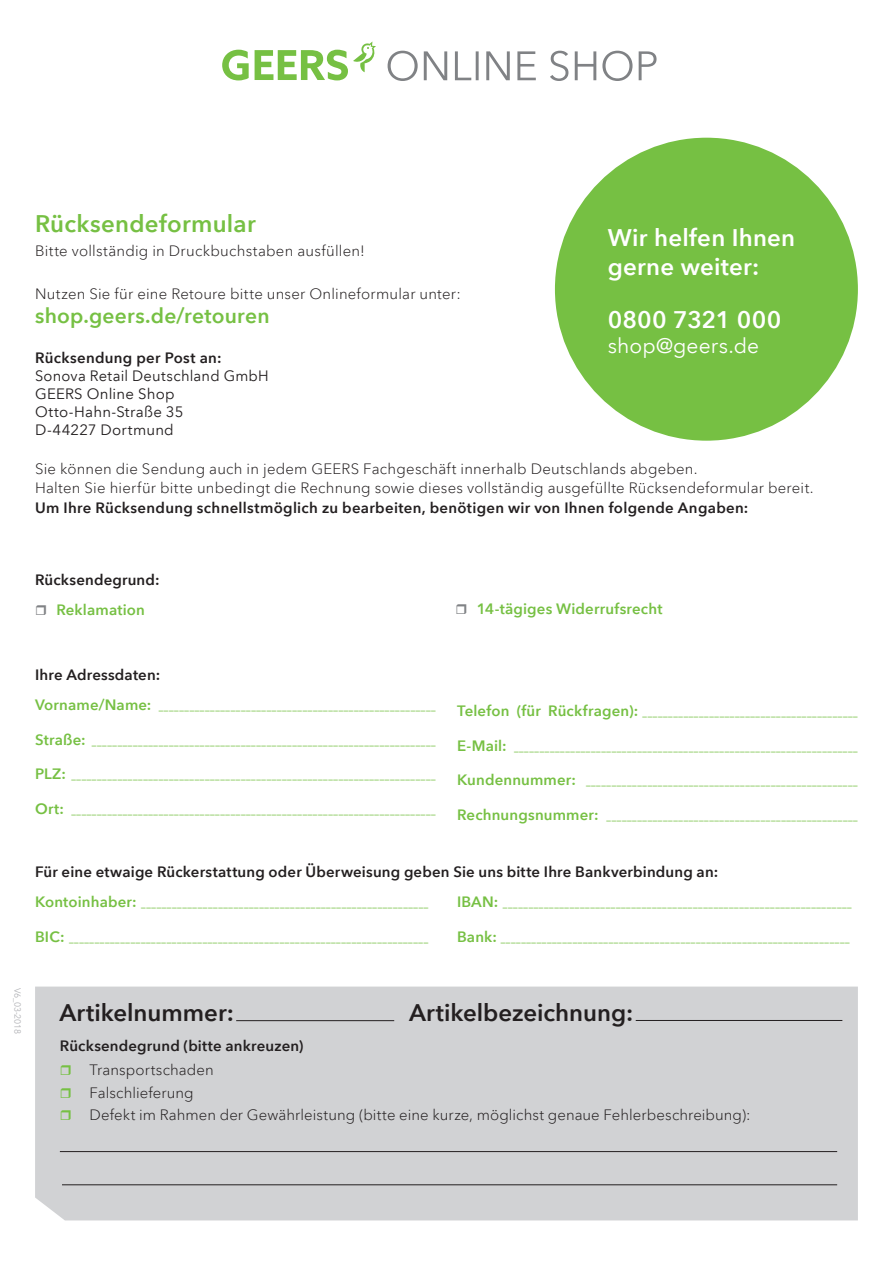
<style>
.page{position:relative;width:893px;height:1263px;background:#fff}
.page>*{position:absolute;margin:0;border:0;box-sizing:border-box;transform-origin:0 0}
.Copy{font:600 24px "Avenir Next LT Pro";letter-spacing:.01em;color:#fff}
.t1{font:600 24px "Avenir Next LT Pro";color:#231f20}
.Copy-2{font:600 24px "Avenir Next LT Pro";letter-spacing:.01em;color:#76c043}
.Copy-3{font:600 21px "Avenir Next LT Pro";letter-spacing:.01em;color:#76c043}
.Copy-4{font:21px "Avenir Next LT Pro";letter-spacing:.005em;color:#fff}
.Copy-5{font:300 15px "Avenir Next LT Pro";letter-spacing:.01em;color:#231f20}
.Copy-6{font:600 15px "Avenir Next LT Pro";letter-spacing:.015em;color:#231f20}
.Copy-7{font:15px "Avenir Next LT Pro";letter-spacing:.015em;color:#231f20}
.Copy-8{font:600 15px "Avenir Next LT Pro";letter-spacing:.01em;color:#76c043}
.Copy-9{font:600 9px "Avenir Next LT Pro";color:#76c043}
.t2{font:9px "Avenir Next LT Pro";letter-spacing:-.02em;color:#b0b1b5}
.s1{font-size:15px}
</style>
<div class="page">
<div style="left:35px;top:986px;width:823px;height:234px;background:#d1d2d4"></div>
<hr style="left:60px;top:1151px;width:777px;height:1px;background:#231f20">
<hr style="left:62px;top:1184px;width:775px;height:1px;background:#231f20">
<hr style="left:236px;top:1020px;width:158px;height:1px;background:#231f20">
<hr style="left:636px;top:1020px;width:206px;height:1px;background:#231f20">
<div style="left:555px;top:138px;width:303px;height:303px;background:#76c043;border-radius:50%"></div>
<svg style="left:388px;top:51px;width:268px;height:30px"></svg>
<svg style="left:222px;top:41px;width:154px;height:39px"></svg>
<svg style="left:61px;top:1065px;width:10px;height:10px"></svg>
<svg style="left:61px;top:1088px;width:10px;height:10px"></svg>
<svg style="left:61px;top:1110px;width:10px;height:10px"></svg>
<p class="Copy-2" style="left:35px;top:209px;width:222px">Rücksendeformular</p>
<p class="Copy-5" style="left:35px;top:241px;width:331px">Bitte vollständig in Druckbuchstaben ausfüllen!</p>
<p class="Copy-5" style="left:35px;top:285px;width:427px">Nutzen Sie für eine Retoure bitte unser Onlineformular unter:</p>
<p class="Copy-3" style="left:35px;top:303px;width:236px">shop.geers.de/retouren</p>
<p class="Copy-6" style="left:35px;top:348px;width:188px">Rücksendung per Post an:</p>
<p class="Copy-7" style="left:35px;top:366px;width:235px">Sonova Retail Deutschland GmbH</p>
<p class="Copy-7" style="left:35px;top:384px;width:141px">GEERS Online Shop</p>
<p class="Copy-7" style="left:35px;top:402px;width:150px">Otto-Hahn-Straße 35</p>
<p class="Copy-7" style="left:35px;top:420px;width:140px">D-44227 Dortmund</p>
<p class="Copy-5" style="left:35px;top:459px;width:664px">Sie können die Sendung auch in jedem GEERS Fachgeschäft innerhalb Deutschlands abgeben.</p>
<p class="Copy-5" style="left:35px;top:479px;width:780px">Halten Sie hierfür bitte unbedingt die Rechnung sowie dieses vollständig ausgefüllte Rücksendeformular bereit.</p>
<p class="Copy-6" style="left:35px;top:498px;width:715px">Um Ihre Rücksendung schnellstmöglich zu bearbeiten, benötigen wir von Ihnen folgende Angaben:</p>
<p class="Copy" style="left:608px;top:223px;width:189px">Wir helfen Ihnen</p>
<p class="Copy" style="left:608px;top:252px;width:153px">gerne weiter:</p>
<p class="Copy" style="left:608px;top:305px;width:175px">0800 7321 000</p>
<p class="Copy-4" style="left:608px;top:333px;width:153px">shop@geers.de</p>
<p class="Copy-6" style="left:35px;top:570px;width:126px">Rücksendegrund:</p>
<p class="Copy-8" style="left:56px;top:600px;width:90px">Reklamation</p>
<p class="Copy-8" style="left:477px;top:600px;width:187px">14-tägiges Widerrufsrecht</p>
<p class="Copy-6" style="left:35px;top:666px;width:127px">Ihre Adressdaten:</p>
<p class="Copy-9" style="left:35px;top:702px;width:402px"><span class="s1">Vorname/Name:</span> ______________________________________________________</p>
<p class="Copy-9" style="left:35px;top:736px;width:402px"><span class="s1">Straße:</span> ___________________________________________________________________</p>
<p class="Copy-9" style="left:35px;top:771px;width:402px"><span class="s1">PLZ:</span> _______________________________________________________________________</p>
<p class="Copy-9" style="left:35px;top:805px;width:402px"><span class="s1">Ort:</span> _______________________________________________________________________</p>
<p class="Copy-9" style="left:457px;top:707px;width:402px"><span class="s1">Telefon (für Rückfragen):</span> __________________________________________</p>
<p class="Copy-9" style="left:457px;top:742px;width:402px"><span class="s1">E-Mail:</span> ___________________________________________________________________</p>
<p class="Copy-9" style="left:457px;top:776px;width:402px"><span class="s1">Kundennummer:</span> _____________________________________________________</p>
<p class="Copy-9" style="left:457px;top:811px;width:402px"><span class="s1">Rechnungsnummer:</span> _________________________________________________</p>
<p class="Copy-6" style="left:35px;top:862px;width:685px">Für eine etwaige Rückerstattung oder Überweisung geben Sie uns bitte Ihre Bankverbindung an:</p>
<p class="Copy-9" style="left:35px;top:899px;width:395px"><span class="s1">Kontoinhaber:</span> ________________________________________________________</p>
<p class="Copy-9" style="left:35px;top:933px;width:395px"><span class="s1">BIC:</span> ______________________________________________________________________</p>
<p class="Copy-9" style="left:457px;top:899px;width:396px"><span class="s1">IBAN:</span> ____________________________________________________________________</p>
<p class="Copy-9" style="left:457px;top:933px;width:394px"><span class="s1">Bank:</span> ____________________________________________________________________</p>
<p class="t2" style="left:23px;top:988px;width:48px;rotate:90deg">V6_03-2018</p>
<p class="t1" style="left:59px;top:998px;width:176px">Artikelnummer:</p>
<p class="t1" style="left:409px;top:998px;width:226px">Artikelbezeichnung:</p>
<p class="Copy-6" style="left:60px;top:1037px;width:245px">Rücksendegrund (bitte ankreuzen)</p>
<p class="Copy-5" style="left:90px;top:1061px;width:126px">Transportschaden</p>
<p class="Copy-5" style="left:90px;top:1084px;width:106px">Falschlieferung</p>
<p class="Copy-5" style="left:90px;top:1106px;width:662px">Defekt im Rahmen der Gewährleistung (bitte eine kurze, möglichst genaue Fehlerbeschreibung):</p>
</div>
